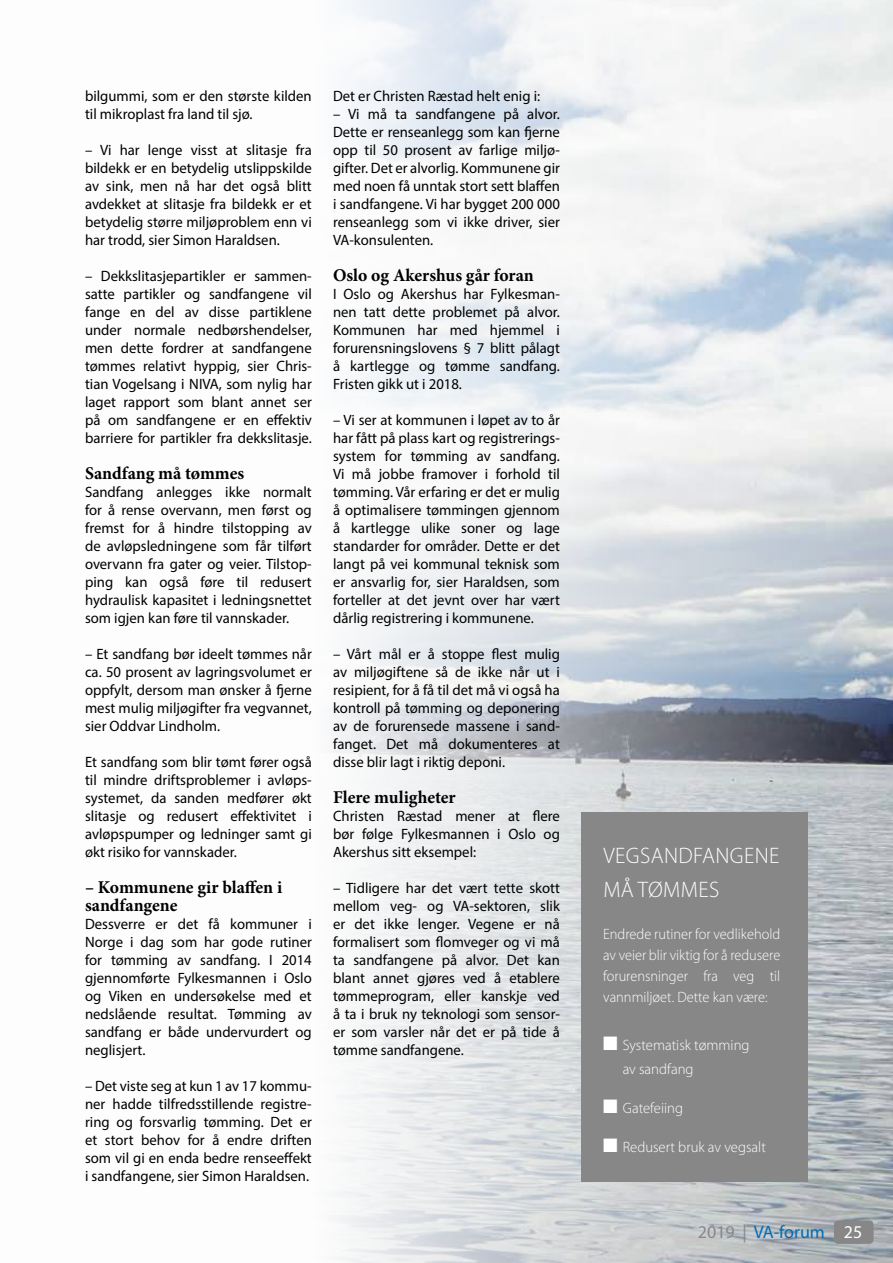
<style>
.page{position:relative;width:893px;height:1263px;background:#fff}
.page>*{position:absolute;margin:0;border:0;box-sizing:border-box;transform-origin:0 0}
.t1{font:300 22.5px/34.5px "Myriad Pro";letter-spacing:.02em;color:#fff}
.t2{font:700 18px/18px "Minion Pro";color:#000}
.t3{font:18px "Myriad Pro";color:#006cb5}
.t4{font:15px/18px "Myriad Pro";color:#000;text-align:justify}
.t5{font:300 15px/21px "Myriad Pro";color:#fff;text-align:justify;scale:.96 1}
.t6{font:300 15px/24px "Myriad Pro";color:#fff}
.s1{color:#878787}
.s2{color:#fff}
</style>
<div class="page">
<img style="left:332px;top:0;width:561px;height:1263px">
<div style="left:581px;top:812px;width:227px;height:369px;background:#878787"></div>
<div style="left:834px;top:1220px;width:40px;height:24px;background:#878787;border-radius:4px"></div>
<p class="t4" style="left:85px;top:86px;width:228px">bilgummi, som er den største kilden til mikroplast fra land til sjø.</p>
<p class="t4" style="left:85px;top:140px;width:228px">– Vi har lenge visst at slitasje fra bildekk er en betydelig utslippskilde av sink, men nå har det også blitt avdekket at slitasje fra bildekk er et betydelig større miljøproblem enn vi har trodd, sier Simon Haraldsen.</p>
<p class="t4" style="left:85px;top:266px;width:228px">– Dekkslitasjepartikler er sammen&shy;satte partikler og sandfangene vil fange en del av disse partiklene under normale nedbørshendelser, men dette fordrer at sandfangene tømmes relativt hyppig, sier Chris&shy;tian Vogelsang i NIVA, som nylig har laget rapport som blant annet ser på om sandfangene er en effektiv barriere for partikler fra dekkslitasje.</p>
<p class="t2" style="left:85px;top:464px;width:161px">Sandfang må tømmes</p>
<p class="t4" style="left:85px;top:482px;width:228px">Sandfang anlegges ikke normalt for å rense overvann, men først og fremst for å hindre tilstopping av de avløpsledningene som får tilført overvann fra gater og veier. Tilstop&shy;ping kan også føre til redusert hydraulisk kapasitet i ledningsnettet som igjen kan føre til vannskader.</p>
<p class="t4" style="left:85px;top:644px;width:228px">– Et sandfang bør ideelt tømmes når ca. 50 prosent av lagringsvolumet er oppfylt, dersom man ønsker å fjerne mest mulig miljøgifter fra vegvannet, sier Oddvar Lindholm.</p>
<p class="t4" style="left:85px;top:752px;width:228px">Et sandfang som blir tømt fører også til mindre driftsproblemer i avløps&shy;systemet, da sanden medfører økt slitasje og redusert effektivitet i avløpspumper og ledninger samt gi økt risiko for vannskader.</p>
<p class="t2" style="left:85px;top:878px;width:199px">– Kommunene gir blaffen i sandfangene</p>
<p class="t4" style="left:85px;top:914px;width:228px">Dessverre er det få kommuner i Norge i dag som har gode rutiner for tømming av sandfang. I 2014 gjennomførte Fylkesmannen i Oslo og Viken en undersøkelse med et nedslående resultat. Tømming av sandfang er både undervurdert og neglisjert.</p>
<p class="t4" style="left:85px;top:1076px;width:228px">– Det viste seg at kun 1 av 17 kommu&shy;ner hadde tilfredsstillende registre&shy;ring og forsvarlig tømming. Det er et stort behov for å endre driften som vil gi en enda bedre renseeffekt i sandfangene, sier Simon Haraldsen.</p>
<p class="t4" style="left:333px;top:86px;width:209px">Det er Christen Ræstad helt enig i:</p>
<p class="t4" style="left:333px;top:104px;width:228px">– Vi må ta sandfangene på alvor.<br>Dette er renseanlegg som kan fjerne opp til 50 prosent av farlige miljø&shy;gifter. Det er alvorlig. Kommunene gir med noen få unntak stort sett blaffen i sandfangene. Vi har bygget 200 000 renseanlegg som vi ikke driver, sier VA-konsulenten.</p>
<p class="t2" style="left:333px;top:266px;width:202px">Oslo og Akershus går foran</p>
<p class="t4" style="left:333px;top:284px;width:228px">I Oslo og Akershus har Fylkesman&shy;nen tatt dette problemet på alvor.<br>Kommunen har med hjemmel i forurensningslovens § 7 blitt pålagt å kartlegge og tømme sandfang.<br>Fristen gikk ut i 2018.</p>
<p class="t4" style="left:333px;top:410px;width:228px">– Vi ser at kommunen i løpet av to år har fått på plass kart og registrerings&shy;system for tømming av sandfang.<br>Vi må jobbe framover i forhold til tømming. Vår erfaring er det er mulig å optimalisere tømmingen gjennom å kartlegge ulike soner og lage standarder for områder. Dette er det langt på vei kommunal teknisk som er ansvarlig for, sier Haraldsen, som forteller at det jevnt over har vært dårlig registrering i kommunene.</p>
<p class="t4" style="left:333px;top:644px;width:228px">– Vårt mål er å stoppe flest mulig av miljøgiftene så de ikke når ut i resipient, for å få til det må vi også ha kontroll på tømming og deponering av de forurensede massene i sand&shy;fanget. Det må dokumenteres at disse blir lagt i riktig deponi.</p>
<p class="t2" style="left:333px;top:788px;width:124px">Flere muligheter</p>
<p class="t4" style="left:333px;top:806px;width:228px">Christen Ræstad mener at flere bør følge Fylkesmannen i Oslo og Akershus sitt eksempel:</p>
<p class="t4" style="left:333px;top:878px;width:228px">– Tidligere har det vært tette skott mellom veg- og VA-sektoren, slik er det ikke lenger. Vegene er nå formalisert som flomveger og vi må ta sandfangene på alvor. Det kan blant annet gjøres ved å etablere tømmeprogram, eller kanskje ved å ta i bruk ny teknologi som sensor&shy;er som varsler når det er på tide å tømme sandfangene.</p>
<h1 class="t1" style="left:603px;top:838px;width:178px">VEGSANDFANGENE<br>MÅ TØMMES</h1>
<p class="t5" style="left:603px;top:923px;width:186px">Endrede rutiner for vedlikehold av veier blir viktig for å redusere forurensninger fra veg til vannmiljøet. Dette kan være:</p>
<p class="t6" style="left:623px;top:1033px;width:128px;text-indent:-20px">■ Systematisk tømming av sandfang</p>
<p class="t6" style="left:603px;top:1096px;width:81px">■ Gatefeiing</p>
<p class="t6" style="left:603px;top:1135px;width:164px">■ Redusert bruk av vegsalt</p>
<p class="t3" style="left:698px;top:1220px;width:166px"><span class="s1">2019 |</span> VA-forum <span class="s2">25</span></p>
</div>
